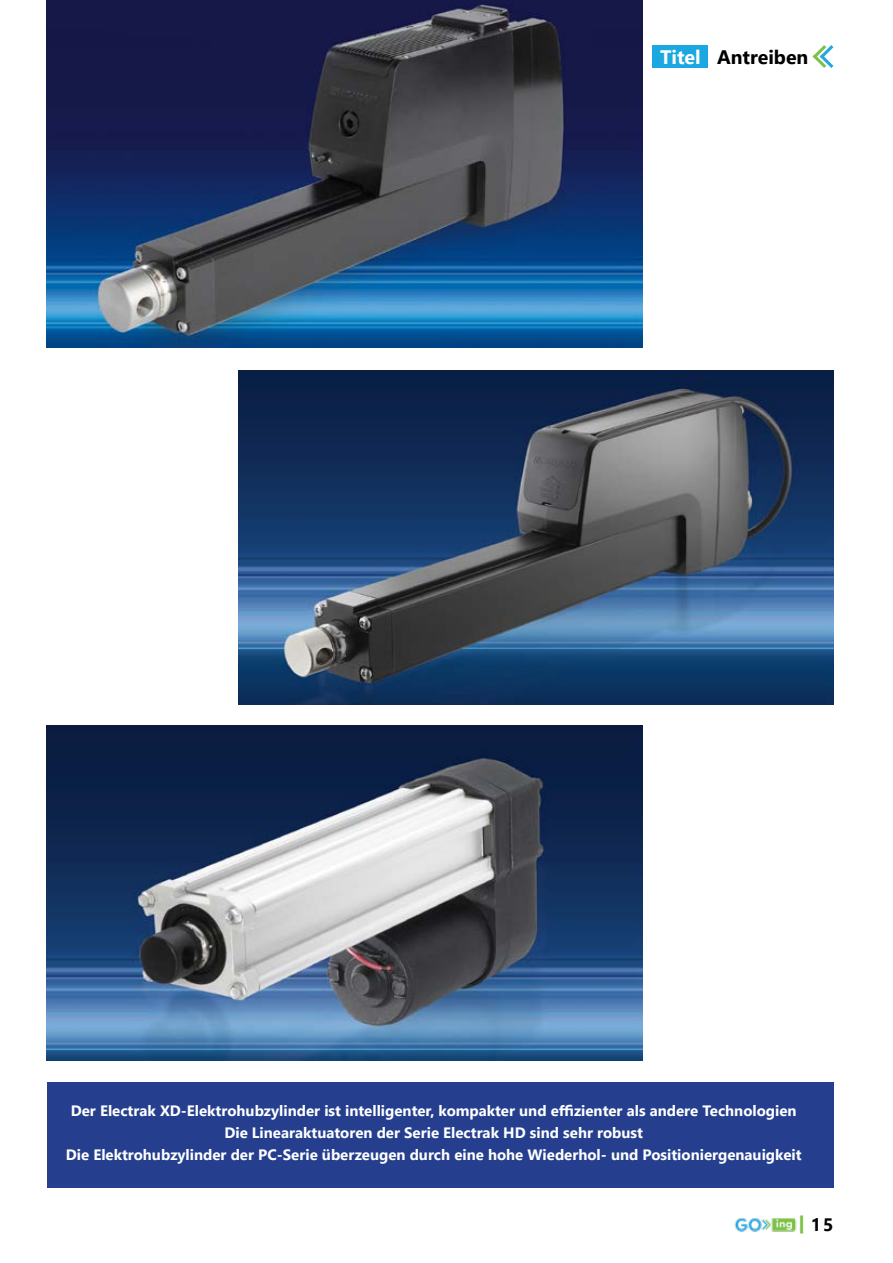
<style>
.page{position:relative;width:893px;height:1263px;background:#fff}
.page>*{position:absolute;margin:0;border:0;box-sizing:border-box;transform-origin:0 0}
.t1{font:700 19.5px "Segoe UI";color:#000}
.t2{font:700 19.5px "Segoe UI";color:#fff}
.t3{font:700 18px "Segoe UI";color:#040503}
.t4{font:700 15px/22.2px "Segoe UI";color:#fff;text-align:center}
.s1{font-family:"Segoe UI Black";font-weight:400;color:#7cc24a}
</style>
<div class="page">
<img style="left:734px;top:1218px;width:63px;height:13px">
<img style="left:47px;top:0;width:595px;height:348px">
<svg style="left:812px;top:45px;width:22px;height:23px"></svg>
<img style="left:238px;top:370px;width:595px;height:335px">
<img style="left:47px;top:726px;width:595px;height:334px">
<div style="left:47px;top:1083px;width:786px;height:105px;background:#253f8e"></div>
<div style="left:653px;top:45px;width:55px;height:23px;background:#1ba7df"></div>
<h1 class="t2" style="left:660px;top:43px;width:42px">Titel</h1>
<h1 class="t1" style="left:717px;top:43px;width:93px">Antreiben</h1>
<p class="t4" style="left:66px;top:1099px;width:737px">Der Electrak XD-Elektrohubzylinder ist intelligenter, kompakter und effizienter als andere Technologien<br>Die Linearaktuatoren der Serie Electrak HD sind sehr robust<br>Die Elektrohubzylinder der PC-Serie überzeugen durch eine hohe Wiederhol- und Positioniergenauigkeit</p>
<p class="t3" style="left:798px;top:1211px;width:37px"><span class="s1">|</span>15</p>
</div>
